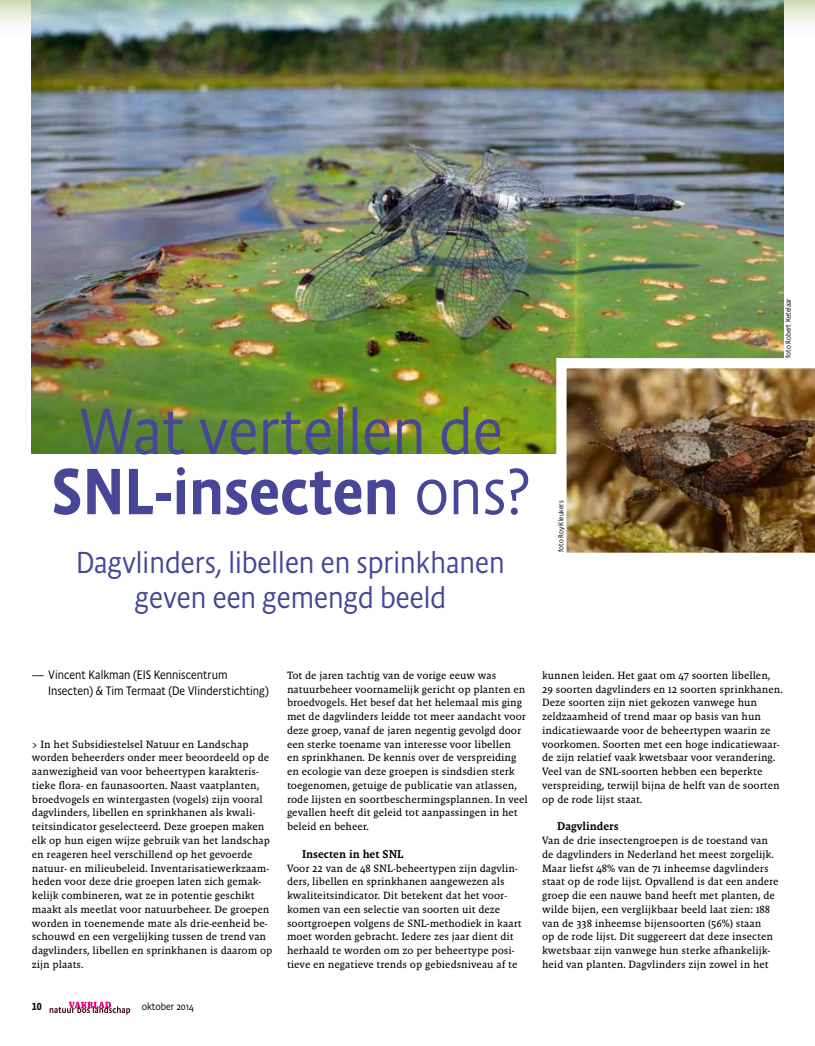
<style>
.page{position:relative;width:815px;height:1046px;background:#fff}
.page>*{position:absolute;margin:0;border:0;box-sizing:border-box;transform-origin:0 0}
.t1{font:300 66.38px/60.2px "Absara Sans Head";color:#484697;text-align:center}
.t2{font:300 30.88px/35.5px "Absara Sans Head";color:#484697;text-align:center}
.t3{font:300 12.5px/16.2px "Absara Sans TF Head";color:#000}
.t4{font:11.5px "Malaga Med";color:#000}
.t5{font:10.75px/13.8px "Malaga Reg";color:#000}
.t6{font:300 10.38px "Absara Sans Head";color:#000}
.t7{font:500 10.38px "Absara Sans TF Head";color:#000}
.t8{font:300 7.5px "Absara Sans LF Head";color:#000}
.s1{font-weight:500}
</style>
<div class="page">
<img style="left:32px;top:53px;width:751px;height:401px">
<img style="left:0;top:0;width:815px;height:53px">
<img style="left:556px;top:358px;width:259px;height:195px">
<svg style="left:50px;top:1001px;width:80px;height:13px"></svg>
<h1 class="t1" style="left:51px;top:401px;width:480px">Wat vertellen de<br><span class="s1">SNL-insecten</span> ons?</h1>
<h2 class="t2" style="left:76px;top:544px;width:430px">Dagvlinders, libellen en sprinkhanen geven een gemengd beeld</h2>
<p class="t8" style="left:556px;top:552px;width:53px;rotate:-90deg">foto Roy Kleukers</p>
<p class="t8" style="left:784px;top:358px;width:61px;rotate:-90deg">foto Robert Ketelaar</p>
<p class="t3" style="left:48px;top:666px;width:222px;text-indent:-16px">— Vincent Kalkman (EIS Kenniscentrum<br>Insecten) &amp; Tim Termaat (De Vlinderstichting)</p>
<p class="t5" style="left:32px;top:737px;width:242px">&gt; In het Subsidiestelsel Natuur en Landschap worden beheerders onder meer beoordeeld op de aanwezigheid van voor beheertypen karakteris&shy;tieke flora- en faunasoorten. Naast vaatplanten, broedvogels en wintergasten (vogels) zijn vooral dagvlinders, libellen en sprinkhanen als kwali&shy;teitsindicator geselecteerd. Deze groepen maken elk op hun eigen wijze gebruik van het landschap en reageren heel verschillend op het gevoerde natuur- en milieubeleid. Inventarisatiewerkzaam&shy;heden voor deze drie groepen laten zich gemak&shy;kelijk combineren, wat ze in potentie geschikt maakt als meetlat voor natuurbeheer. De groepen worden in toenemende mate als drie-eenheid be&shy;schouwd en een vergelijking tussen de trend van dagvlinders, libellen en sprinkhanen is daarom op zijn plaats.</p>
<p class="t7" style="left:32px;top:999px;width:11px">10</p>
<p class="t6" style="left:142px;top:999px;width:54px">oktober 2014</p>
<p class="t5" style="left:287px;top:668px;width:242px">Tot de jaren tachtig van de vorige eeuw was natuurbeheer voornamelijk gericht op planten en broedvogels. Het besef dat het helemaal mis ging met de dagvlinders leidde tot meer aandacht voor deze groep, vanaf de jaren negentig gevolgd door een sterke toename van interesse voor libellen<br>en sprinkhanen. De kennis over de verspreiding en ecologie van deze groepen is sindsdien sterk toegenomen, getuige de publicatie van atlassen, rode lijsten en soortbeschermingsplannen. In veel gevallen heeft dit geleid tot aanpassingen in het beleid en beheer.</p>
<p class="t4" style="left:302px;top:847px;width:103px">Insecten in het SNL</p>
<p class="t5" style="left:287px;top:860px;width:236px">Voor 22 van de 48 SNL-beheertypen zijn dagvlin&shy;ders, libellen en sprinkhanen aangewezen als kwaliteitsindicator. Dit betekent dat het voor&shy;komen van een selectie van soorten uit deze soortgroepen volgens de SNL-methodiek in kaart moet worden gebracht. Iedere zes jaar dient dit herhaald te worden om zo per beheertype posi&shy;tieve en negatieve trends op gebiedsniveau af te</p>
<p class="t5" style="left:542px;top:668px;width:242px">kunnen leiden. Het gaat om 47 soorten libellen, 29 soorten dagvlinders en 12 soorten sprinkhanen.<br>Deze soorten zijn niet gekozen vanwege hun zeldzaamheid of trend maar op basis van hun indicatiewaarde voor de beheertypen waarin ze voorkomen. Soorten met een hoge indicatiewaar&shy;de zijn relatief vaak kwetsbaar voor verandering.<br>Veel van de SNL-soorten hebben een beperkte verspreiding, terwijl bijna de helft van de soorten op de rode lijst staat.</p>
<p class="t4" style="left:557px;top:819px;width:63px">Dagvlinders</p>
<p class="t5" style="left:542px;top:833px;width:238px">Van de drie insectengroepen is de toestand van de dagvlinders in Nederland het meest zorgelijk.<br>Maar liefst 48% van de 71 inheemse dagvlinders staat op de rode lijst. Opvallend is dat een andere groep die een nauwe band heeft met planten, de wilde bijen, een verglijkbaar beeld laat zien: 188 van de 338 inheemse bijensoorten (56%) staan<br>op de rode lijst. Dit suggereert dat deze insecten kwetsbaar zijn vanwege hun sterke afhankelijk&shy;heid van planten. Dagvlinders zijn zowel in het</p>
</div>
